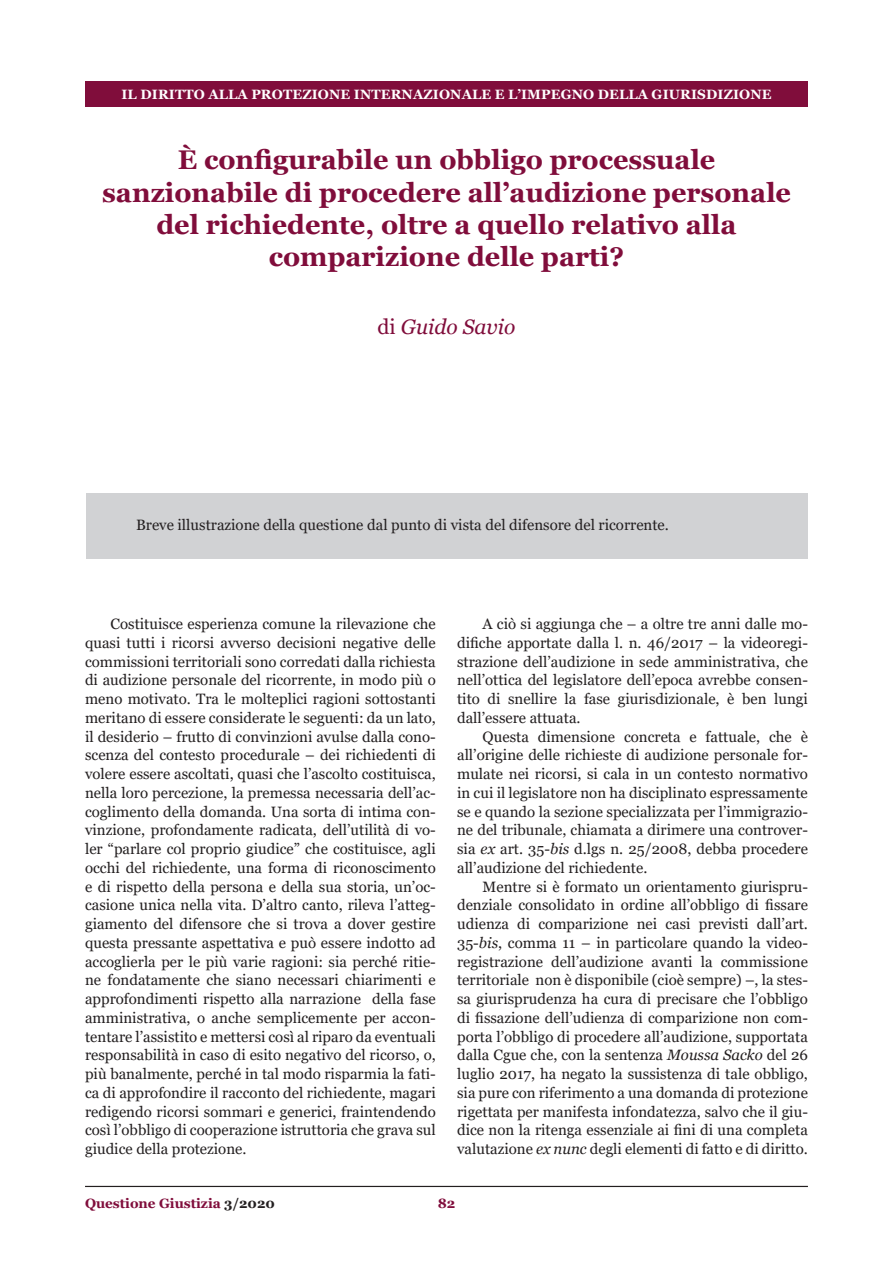
<style>
.page{position:relative;width:893px;height:1263px;background:#fff}
.page>*{position:absolute;margin:0;border:0;box-sizing:border-box;transform-origin:0 0}
.Titolo_capitolo{font:700 27px/32.4px "Georgia";color:#800d3b;text-align:center}
.Autore_articolo{font:italic 21px "Georgia";color:#800d3b}
.Testo_paragrafo_base{font:15px/18.8px "Georgia";color:#231f20;text-align:justify}
.Abstract{font:15px "Georgia";color:#231f20}
.t1{font:700 13.5px "Georgia";letter-spacing:.01em;color:#fff}
.t2{font:700 13.5px "Georgia";color:#800d3b}
.s1{font-style:normal}
.s2{font-style:italic}
.s3{color:#231f20}
</style>
<div class="page">
<div style="left:85px;top:81px;width:723px;height:25px;background:#800d3b"></div>
<hr style="left:85px;top:1186px;width:723px;height:1px;background:#231f20">
<div style="left:86px;top:493px;width:721px;height:65px;background:#d1d2d4"></div>
<p class="t1" style="left:121px;top:85px;width:652px">IL DIRITTO ALLA PROTEZIONE INTERNAZIONALE E L’IMPEGNO DELLA GIURISDIZIONE</p>
<p class="Titolo_capitolo" style="left:102px;top:144px;width:690px">È configurabile un obbligo processuale sanzionabile di procedere all’audizione personale del richiedente, oltre a quello relativo alla comparizione delle parti?</p>
<p class="Autore_articolo" style="left:378px;top:314px;width:139px"><span class="s1">di</span> Guido Savio</p>
<p class="Abstract" style="left:136px;top:515px;width:534px">Breve illustrazione della questione dal punto di vista del difensore del ricorrente.</p>
<p class="Testo_paragrafo_base" style="left:85px;top:615px;width:352px;text-indent:26px">Costituisce esperienza comune la rilevazione che quasi tutti i ricorsi avverso decisioni negative delle commissioni territoriali sono corredati dalla richiesta di audizione personale del ricorrente, in modo più o meno motivato. Tra le molteplici ragioni sottostanti meritano di essere considerate le seguenti: da un lato, il desiderio – frutto di convinzioni avulse dalla cono&shy;scenza del contesto procedurale – dei richiedenti di volere essere ascoltati, quasi che l’ascolto costituisca, nella loro percezione, la premessa necessaria dell’ac&shy;coglimento della domanda. Una sorta di intima con&shy;vinzione, profondamente radicata, dell’utilità di vo&shy;ler “parlare col proprio giudice” che costituisce, agli occhi del richiedente, una forma di riconoscimento e di rispetto della persona e della sua storia, un’oc&shy;casione unica nella vita. D’altro canto, rileva l’atteg&shy;giamento del difensore che si trova a dover gestire questa pressante aspettativa e può essere indotto ad accoglierla per le più varie ragioni: sia perché ritie&shy;ne fondatamente che siano necessari chiarimenti e approfondimenti rispetto alla narrazione della fase amministrativa, o anche semplicemente per accon&shy;tentare l’assistito e mettersi così al riparo da eventuali responsabilità in caso di esito negativo del ricorso, o, più banalmente, perché in tal modo risparmia la fati&shy;ca di approfondire il racconto del richiedente, magari redigendo ricorsi sommari e generici, fraintendendo così l’obbligo di cooperazione istruttoria che grava sul giudice della protezione.</p>
<p class="Testo_paragrafo_base" style="left:457px;top:615px;width:352px;text-indent:26px">A ciò si aggiunga che – a oltre tre anni dalle mo&shy;difiche apportate dalla l. n. 46/2017 – la videoregi&shy;strazione dell’audizione in sede amministrativa, che nell’ottica del legislatore dell’epoca avrebbe consen&shy;tito di snellire la fase giurisdizionale, è ben lungi dall’essere attuata.</p>
<p class="Testo_paragrafo_base" style="left:457px;top:727px;width:352px;text-indent:26px">Questa dimensione concreta e fattuale, che è all’origine delle richieste di audizione personale for&shy;mulate nei ricorsi, si cala in un contesto normativo in cui il legislatore non ha disciplinato espressamente se e quando la sezione specializzata per l’immigrazio&shy;ne del tribunale, chiamata a dirimere una controver&shy;sia <span class="s2">ex</span> art. 35-<span class="s2">bis</span> d.lgs n. 25/2008, debba procedere all’audizione del richiedente.</p>
<p class="Testo_paragrafo_base" style="left:457px;top:877px;width:352px;text-indent:26px">Mentre si è formato un orientamento giurispru&shy;denziale consolidato in ordine all’obbligo di fissare udienza di comparizione nei casi previsti dall’art.<br>35-<span class="s2">bis</span>, comma 11 – in particolare quando la video&shy;registrazione dell’audizione avanti la commissione territoriale non è disponibile (cioè sempre) –, la stes&shy;sa giurisprudenza ha cura di precisare che l’obbligo di fissazione dell’udienza di comparizione non com&shy;porta l’obbligo di procedere all’audizione, supportata dalla Cgue che, con la sentenza <span class="s2">Moussa Sacko</span> del 26 luglio 2017, ha negato la sussistenza di tale obbligo, sia pure con riferimento a una domanda di protezione rigettata per manifesta infondatezza, salvo che il giu&shy;dice non la ritenga essenziale ai fini di una completa valutazione <span class="s2">ex nunc</span> degli elementi di fatto e di diritto.</p>
<p class="t2" style="left:85px;top:1195px;width:191px">Questione Giustizia <span class="s3">3/2020</span></p>
<p class="t2" style="left:438px;top:1195px;width:19px">82</p>
</div>
